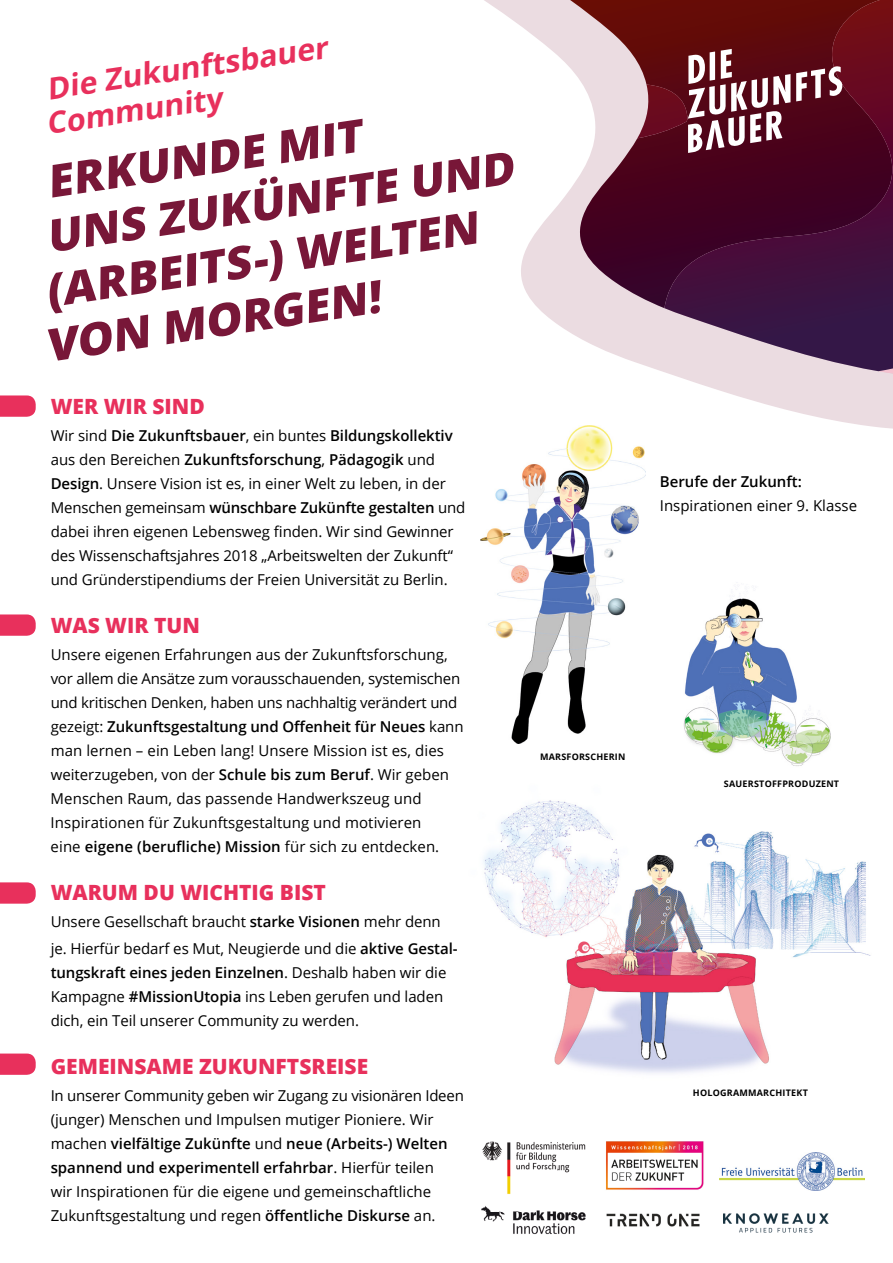
<style>
.page{position:relative;width:893px;height:1263px;background:#fff}
.page>*{position:absolute;margin:0;border:0;box-sizing:border-box;transform-origin:0 0}
.t1{font:italic 800 45px "Open Sans";color:#781738}
.t2{font:italic 700 30px/34px "Open Sans";color:#e8305c}
.t3{font:800 21px "Open Sans";color:#e8305c}
.t4{font:15px/24px "Open Sans";letter-spacing:-.005em;color:#000}
.t5{font:600 15px "Open Sans";color:#000}
.t6{font:700 9px "Open Sans";letter-spacing:.025em;color:#000}
.s1{font-weight:600}
</style>
<div class="page">
<img style="left:483px;top:800px;width:388px;height:273px">
<img style="left:480px;top:433px;width:165px;height:311px">
<svg style="left:572px;top:381px;width:321px;height:52px"></svg>
<svg style="left:484px;top:0;width:409px;height:381px"></svg>
<svg style="left:570px;top:0;width:94px;height:289px;background:#9c7380"></svg>
<svg style="left:570px;top:289px;width:323px;height:84px"></svg>
<svg style="left:664px;top:0;width:229px;height:371px;background:#571c38"></svg>
<svg style="left:0;top:395px;width:36px;height:22px"></svg>
<svg style="left:0;top:614px;width:36px;height:22px"></svg>
<svg style="left:0;top:882px;width:36px;height:22px"></svg>
<svg style="left:796px;top:66px;width:46px;height:35px"></svg>
<svg style="left:637px;top:49px;width:153px;height:104px"></svg>
<svg style="left:0;top:1053px;width:36px;height:22px"></svg>
<img style="left:683px;top:598px;width:148px;height:168px">
<img style="left:482px;top:1141px;width:104px;height:53px">
<img style="left:720px;top:1152px;width:144px;height:39px">
<img style="left:606px;top:1141px;width:98px;height:49px">
<img style="left:606px;top:1213px;width:94px;height:14px">
<img style="left:723px;top:1213px;width:106px;height:20px">
<img style="left:481px;top:1206px;width:105px;height:29px">
<h2 class="t2" style="left:38px;top:73px;width:291px;rotate:-9deg">Die Zukunftsbauer<br>Community</h2>
<h1 class="t1" style="left:42px;top:147px;width:319px;rotate:-8deg">ERKUNDE MIT</h1>
<h1 class="t1" style="left:41px;top:201px;width:474px;rotate:-8deg">UNS ZUKÜNFTE UND</h1>
<h1 class="t1" style="left:41px;top:256px;width:438px;rotate:-8deg">(ARBEITS-) WELTEN</h1>
<h1 class="t1" style="left:40px;top:310px;width:340px;rotate:-8deg">VON MORGEN!</h1>
<h3 class="t3" style="left:51px;top:390px;width:156px">WER WIR SIND</h3>
<p class="t4" style="left:51px;top:423px;width:416px">Wir sind <span class="s1">Die Zukunftsbauer</span>, ein buntes <span class="s1">Bildungskollektiv </span>aus den Bereichen <span class="s1">Zukunftsforschung</span>, <span class="s1">Pädagogik</span> und <span class="s1">Design</span>. Unsere Vision ist es, in einer Welt zu leben, in der Menschen gemeinsam <span class="s1">wünschbare Zukünfte gestalten</span> und dabei ihren eigenen Lebensweg finden. Wir sind Gewinner des Wissenschaftsjahres 2018 „Arbeitswelten der Zukunft“ und Gründerstipendiums der Freien Universität zu Berlin.</p>
<h3 class="t3" style="left:51px;top:609px;width:151px">WAS WIR TUN</h3>
<p class="t4" style="left:51px;top:642px;width:414px">Unsere eigenen Erfahrungen aus der Zukunftsforschung, vor allem die Ansätze zum vorausschauenden, systemischen und kritischen Denken, haben uns nachhaltig verändert und gezeigt: <span class="s1">Zukunftsgestaltung und Offenheit für Neues</span> kann man lernen – ein Leben lang! Unsere Mission ist es, dies weiterzugeben, von der <span class="s1">Schule bis zum Beruf</span>. Wir geben Menschen Raum, das passende Handwerkszeug und Inspirationen für Zukunftsgestaltung und motivieren<br>eine <span class="s1">eigene (berufliche) Mission</span> für sich zu entdecken.</p>
<h3 class="t3" style="left:51px;top:876px;width:277px">WARUM DU WICHTIG BIST</h3>
<p class="t4" style="left:51px;top:908px;width:408px;line-height:27px">Unsere Gesellschaft braucht <span class="s1">starke Visionen</span> mehr denn je. Hierfür bedarf es Mut, Neugierde und die <span class="s1">aktive Gestal-</span></p>
<p class="t4" style="left:51px;top:960px;width:397px"><span class="s1">tungskraft eines jeden Einzelnen</span>. Deshalb haben wir die<br>Kampagne <span class="s1">#MissionUtopia</span> ins Leben gerufen und laden dich, ein Teil unserer Community zu werden.</p>
<h3 class="t3" style="left:51px;top:1050px;width:319px">GEMEINSAME ZUKUNFTSREISE</h3>
<p class="t4" style="left:51px;top:1083px;width:415px">In unserer Community geben wir Zugang zu visionären Ideen (junger) Menschen und Impulsen mutiger Pioniere. Wir machen <span class="s1">vielfältige Zukünfte</span> und <span class="s1">neue (Arbeits-) Welten spannend und experimentell erfahrbar</span>. Hierfür teilen<br>wir Inspirationen für die eigene und gemeinschaftliche Zukunftsgestaltung und regen <span class="s1">öffentliche Diskurse</span> an.</p>
<p class="t6" style="left:540px;top:751px;width:87px">MARSFORSCHERIN</p>
<p class="t5" style="left:660px;top:472px;width:144px">Berufe der Zukunft:</p>
<p class="t4" style="left:660px;top:494px;width:199px">Inspirationen einer 9. Klasse</p>
<p class="t6" style="left:724px;top:777px;width:117px">SAUERSTOFFPRODUZENT</p>
<p class="t6" style="left:693px;top:1086px;width:116px">HOLOGRAMMARCHITEKT</p>
</div>
